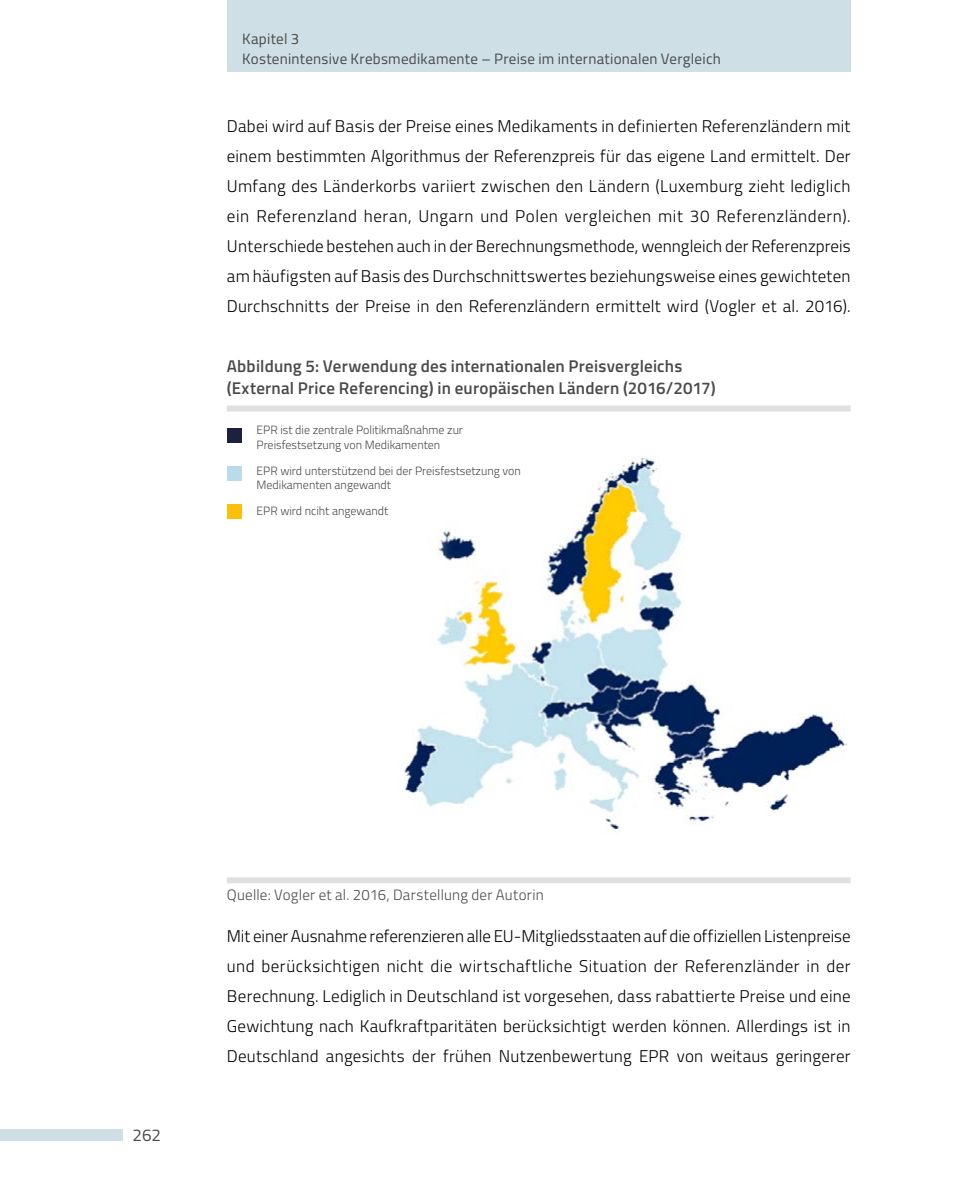
<style>
.page{position:relative;width:964px;height:1191px;background:#fff}
.page>*{position:absolute;margin:0;border:0;box-sizing:border-box;transform-origin:0 0}
.t1{font:300 17px/30px "Titillium";letter-spacing:.01em;color:#000;text-align:justify}
.t2{font:600 17px/22px "Titillium";letter-spacing:.01em;color:#4a4a49}
.t3{font:17px "Titillium";color:#4a4a49}
.t4{font:15px/20px "Titillium";letter-spacing:.015em;color:#4a4a49}
.t5{font:300 15px "Titillium";letter-spacing:.015em;color:#4a4a49}
.t6{font:300 12px/14.4px "Titillium";color:#4a4a49}
</style>
<div class="page">
<div style="left:227px;top:0;width:623px;height:71px;background:#cedfe6"></div>
<div style="left:0;top:1129px;width:123px;height:11px;background:#cedfe6"></div>
<div style="left:227px;top:405px;width:623px;height:6px;background:#dfdfdf"></div>
<div style="left:227px;top:877px;width:623px;height:6px;background:#dfdfdf"></div>
<img style="left:404px;top:456px;width:442px;height:376px">
<div style="left:227px;top:504px;width:15px;height:14px;background:#fcbf0b"></div>
<div style="left:227px;top:466px;width:15px;height:15px;background:#b9dcea"></div>
<div style="left:227px;top:428px;width:15px;height:15px;background:#1c213f"></div>
<p class="t4" style="left:242px;top:28px;width:480px">Kapitel 3<br>Kostenintensive Krebsmedikamente – Preise im internationalen Vergleich</p>
<p class="t1" style="left:227px;top:110px;width:625px">Dabei wird auf Basis der Preise eines Medikaments in definierten Referenzländern mit einem bestimmten Algorithmus der Referenzpreis für das eigene Land ermittelt. Der Umfang des Länderkorbs variiert zwischen den Ländern (Luxemburg zieht lediglich ein Referenzland heran, Ungarn und Polen vergleichen mit 30 Referenzländern).<br>Unterschiede bestehen auch in der Berechnungsmethode, wenngleich der Referenzpreis am häufigsten auf Basis des Durchschnittswertes beziehungsweise eines gewichteten Durchschnitts der Preise in den Referenzländern ermittelt wird (Vogler et al. 2016).</p>
<p class="t2" style="left:227px;top:354px;width:490px">Abbildung 5: Verwendung des internationalen Preisvergleichs (External Price Referencing) in europäischen Ländern (2016/2017)</p>
<p class="t6" style="left:257px;top:422px;width:208px">EPR ist die zentrale Politikmaßnahme zur<br>Preisfestsetzung von Medikamenten</p>
<p class="t6" style="left:257px;top:462px;width:266px">EPR wird unterstützend bei der Preisfestsetzung von<br>Medikamenten angewandt</p>
<p class="t6" style="left:257px;top:503px;width:133px">EPR wird nciht angewandt</p>
<p class="t3" style="left:133px;top:1122px;width:30px">262</p>
<p class="t5" style="left:227px;top:884px;width:318px">Quelle: Vogler et al. 2016, Darstellung der Autorin</p>
<p class="t1" style="left:227px;top:920px;width:625px">Mit einer Ausnahme referenzieren alle EU-Mitgliedsstaaten auf die offiziellen Listenpreise und berücksichtigen nicht die wirtschaftliche Situation der Referenzländer in der Berechnung. Lediglich in Deutschland ist vorgesehen, dass rabattierte Preise und eine Gewichtung nach Kaufkraftparitäten berücksichtigt werden können. Allerdings ist in Deutschland angesichts der frühen Nutzenbewertung EPR von weitaus geringerer</p>
</div>
